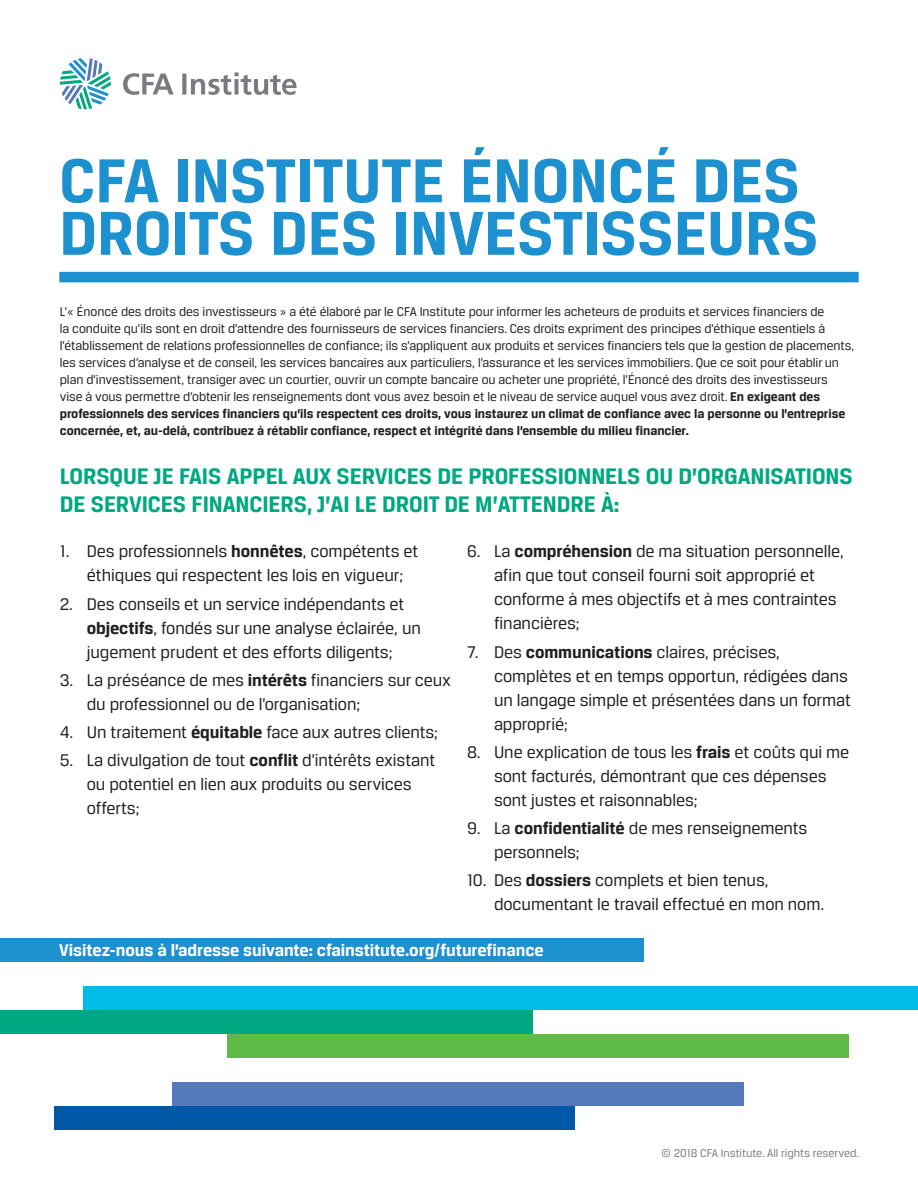
<style>
.page{position:relative;width:918px;height:1188px;background:#fff}
.page>*{position:absolute;margin:0;border:0;box-sizing:border-box;transform-origin:0 0}
.t1{font:700 66px/52.5px "CFA Breuer Text";color:#1d90d0}
.t2{font:700 24px/28.5px "CFA Breuer Text";letter-spacing:-.005em;color:#00a881}
.t3{font:18px/24px "CFA Breuer Text";letter-spacing:-.005em;color:#231f20}
.t4{font:700 18px "CFA Breuer Text";letter-spacing:-.005em;color:#fff}
.t5{font:13.5px/17px "CFA Breuer Text";letter-spacing:-.005em;color:#231f20}
.t6{font:12px "CFA Breuer Text";color:#7a7c7f}
.s1{font-weight:700}
</style>
<div class="page">
<div style="left:54px;top:1106px;width:521px;height:24px;background:#0158a6"></div>
<div style="left:173px;top:1082px;width:571px;height:24px;background:#5679bd"></div>
<div style="left:0;top:1010px;width:533px;height:24px;background:#00a881"></div>
<div style="left:227px;top:1034px;width:622px;height:24px;background:#60bb46"></div>
<div style="left:0;top:938px;width:643px;height:24px;background:#1d90d0"></div>
<div style="left:84px;top:986px;width:834px;height:24px;background:#02bce8"></div>
<div style="left:59px;top:272px;width:800px;height:10px;background:#1d90d0"></div>
<svg style="left:60px;top:58px;width:51px;height:51px"></svg>
<svg style="left:123px;top:73px;width:51px;height:22px"></svg>
<svg style="left:182px;top:74px;width:4px;height:21px"></svg>
<svg style="left:191px;top:72px;width:106px;height:23px"></svg>
<h1 class="t1" style="left:59px;top:153px;width:761px">CFA INSTITUTE ÉNONCÉ DES<br>DROITS DES INVESTISSEURS</h1>
<p class="t5" style="left:60px;top:303px;width:796px">L’« Énoncé des droits des investisseurs » a été élaboré par le CFA Institute pour informer les acheteurs de produits et services financiers de<br>la conduite qu’ils sont en droit d’attendre des fournisseurs de services financiers. Ces droits expriment des principes d’éthique essentiels à l’établissement de relations professionnelles de confiance; ils s’appliquent aux produits et services financiers tels que la gestion de placements, les services d’analyse et de conseil, les services bancaires aux particuliers, l’assurance et les services immobiliers. Que ce soit pour établir un plan d’investissement, transiger avec un courtier, ouvrir un compte bancaire ou acheter une propriété, l’Énoncé des droits des investisseurs<br>vise à vous permettre d’obtenir les renseignements dont vous avez besoin et le niveau de service auquel vous avez droit. <span class="s1">En exigeant des professionnels des services financiers qu’ils respectent ces droits, vous instaurez un climat de confiance avec la personne ou l’entreprise concernée, et, au-delà, contribuez à rétablir confiance, respect et intégrité dans l’ensemble du milieu financier.</span></p>
<h2 class="t2" style="left:60px;top:461px;width:795px">LORSQUE JE FAIS APPEL AUX SERVICES DE PROFESSIONNELS OU D’ORGANISATIONS<br>DE SERVICES FINANCIERS, J’AI LE DROIT DE M’ATTENDRE À:</h2>
<h3 class="t3" style="left:87px;top:539px;width:333px;text-indent:-27px">1. Des professionnels <span class="s1">honnêtes</span>, compétents et éthiques qui respectent les lois en vigueur;</h3>
<h3 class="t3" style="left:87px;top:592px;width:336px;text-indent:-27px">2. Des conseils et un service indépendants et <span class="s1">objectifs</span>, fondés sur une analyse éclairée, un jugement prudent et des efforts diligents;</h3>
<h3 class="t3" style="left:87px;top:668px;width:366px;text-indent:-27px">3. La préséance de mes <span class="s1">intérêts</span> financiers sur ceux du professionnel ou de l’organisation;</h3>
<h3 class="t3" style="left:60px;top:720px;width:380px">4. Un traitement <span class="s1">équitable</span> face aux autres clients;</h3>
<h3 class="t3" style="left:87px;top:748px;width:350px;text-indent:-27px">5. La divulgation de tout <span class="s1">conflit</span> d’intérêts existant ou potentiel en lien aux produits ou services offerts;</h3>
<h3 class="t3" style="left:494px;top:539px;width:352px;text-indent:-27px">6. La <span class="s1">compréhension</span> de ma situation personnelle, afin que tout conseil fourni soit approprié et conforme à mes objectifs et à mes contraintes financières;</h3>
<h3 class="t3" style="left:494px;top:640px;width:359px;text-indent:-27px">7. Des <span class="s1">communications</span> claires, précises, complètes et en temps opportun, rédigées dans un langage simple et présentées dans un format approprié;</h3>
<h3 class="t3" style="left:494px;top:740px;width:357px;text-indent:-27px">8. Une explication de tous les <span class="s1">frais</span> et coûts qui me sont facturés, démontrant que ces dépenses sont justes et raisonnables;</h3>
<h3 class="t3" style="left:494px;top:816px;width:315px;text-indent:-27px">9. La <span class="s1">confidentialité</span> de mes renseignements personnels;</h3>
<h3 class="t3" style="left:494px;top:868px;width:332px;text-indent:-27px">10. Des <span class="s1">dossiers</span> complets et bien tenus, documentant le travail effectué en mon nom.</h3>
<h3 class="t4" style="left:59px;top:940px;width:486px">Visitez-nous à l’adresse suivante: cfainstitute.org/futurefinance</h3>
<p class="t6" style="left:662px;top:1146px;width:199px">© 2018 CFA Institute. All rights reserved.</p>
</div>
